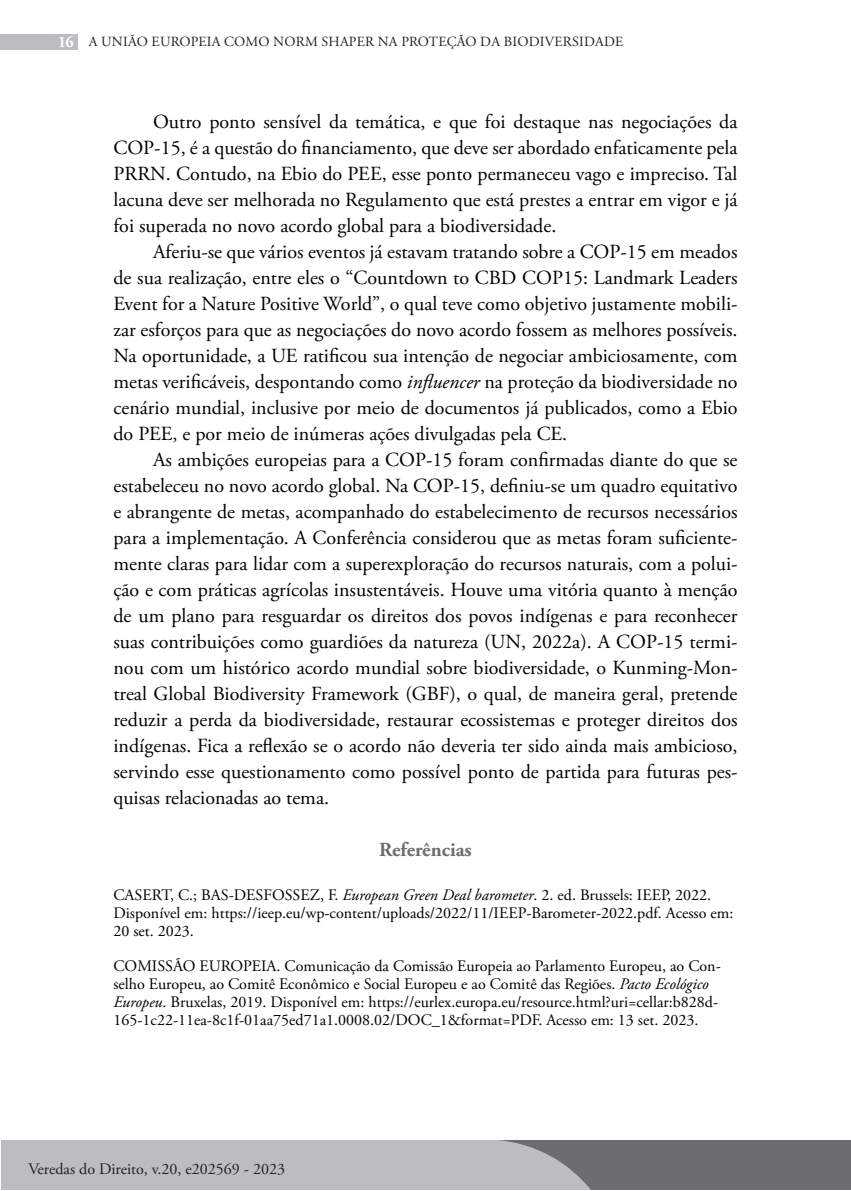
<style>
.page{position:relative;width:851px;height:1191px;background:#fff}
.page>*{position:absolute;margin:0;border:0;box-sizing:border-box;transform-origin:0 0}
.t1{font:20px/26px "Adobe Garamond Pro";color:#000001;text-align:justify}
.t2{font:700 20px "Adobe Garamond Pro";color:#6c6d70}
.t3{font:16px/18px "Adobe Garamond Pro";color:#000001}
.t4{font:16px "Adobe Garamond Pro";color:#231f20}
.t5{font:14px "Adobe Garamond Pro";letter-spacing:.015em;color:#231f20}
.s1{font-weight:700;font-size:16px;color:#fff}
.s2{font-style:italic}
</style>
<div class="page">
<div style="left:1px;top:1140px;width:849px;height:50px;background:#6c6d70"></div>
<div style="left:0;top:34px;width:77px;height:16px;background:#bcbdc0"></div>
<div style="left:1px;top:1140px;width:590px;height:50px;background:#bcbdc0"></div>
<p class="t5" style="left:59px;top:34px;width:566px"><span class="s1">16</span> A UNIÃO EUROPEIA COMO NORM SHAPER NA PROTEÇÃO DA BIODIVERSIDADE</p>
<p class="t1" style="left:113px;top:109px;width:625px;text-indent:40px">Outro ponto sensível da temática, e que foi destaque nas negociações da COP-15, é a questão do financiamento, que deve ser abordado enfaticamente pela PRRN. Contudo, na Ebio do PEE, esse ponto permaneceu vago e impreciso. Tal lacuna deve ser melhorada no Regulamento que está prestes a entrar em vigor e já foi superada no novo acordo global para a biodiversidade.</p>
<p class="t1" style="left:113px;top:239px;width:625px;text-indent:40px">Aferiu-se que vários eventos já estavam tratando sobre a COP-15 em meados de sua realização, entre eles o “Countdown to CBD COP15: Landmark Leaders Event for a Nature Positive World”, o qual teve como objetivo justamente mobili&shy;zar esforços para que as negociações do novo acordo fossem as melhores possíveis.<br>Na oportunidade, a UE ratificou sua intenção de negociar ambiciosamente, com metas verificáveis, despontando como <span class="s2">influencer</span> na proteção da biodiversidade no cenário mundial, inclusive por meio de documentos já publicados, como a Ebio do PEE, e por meio de inúmeras ações divulgadas pela CE.</p>
<p class="t1" style="left:113px;top:447px;width:625px;text-indent:40px">As ambições europeias para a COP-15 foram confirmadas diante do que se estabeleceu no novo acordo global. Na COP-15, definiu-se um quadro equitativo e abrangente de metas, acompanhado do estabelecimento de recursos necessários para a implementação. A Conferência considerou que as metas foram suficiente&shy;mente claras para lidar com a superexploração do recursos naturais, com a polui&shy;ção e com práticas agrícolas insustentáveis. Houve uma vitória quanto à menção de um plano para resguardar os direitos dos povos indígenas e para reconhecer suas contribuições como guardiões da natureza (UN, 2022a). A COP-15 termi&shy;nou com um histórico acordo mundial sobre biodiversidade, o Kunming-Mon&shy;treal Global Biodiversity Framework (GBF), o qual, de maneira geral, pretende reduzir a perda da biodiversidade, restaurar ecossistemas e proteger direitos dos indígenas. Fica a reflexão se o acordo não deveria ter sido ainda mais ambicioso, servindo esse questionamento como possível ponto de partida para futuras pes&shy;quisas relacionadas ao tema.</p>
<p class="t2" style="left:379px;top:838px;width:94px">Referências</p>
<p class="t3" style="left:113px;top:886px;width:621px">CASERT, C.; BAS-DESFOSSEZ, F. <span class="s2">European Green Deal barometer</span>. 2. ed. Brussels: IEEP, 2022.<br>Disponível em: https://ieep.eu/wp-content/uploads/2022/11/IEEP-Barometer-2022.pdf. Acesso em:<br>20 set. 2023.</p>
<p class="t3" style="left:113px;top:957px;width:608px">COMISSÃO EUROPEIA. Comunicação da Comissão Europeia ao Parlamento Europeu, ao Con&shy;selho Europeu, ao Comitê Econômico e Social Europeu e ao Comitê das Regiões. <span class="s2">Pacto Ecológico Europeu</span>. Bruxelas, 2019. Disponível em: https://eurlex.europa.eu/resource.html?uri=cellar:b828d-165-1c22-11ea-8c1f-01aa75ed71a1.0008.02/DOC_1&amp;format=PDF. Acesso em: 13 set. 2023.</p>
<p class="t4" style="left:28px;top:1159px;width:258px">Veredas do Direito, v.20, e202569 - 2023</p>
</div>
